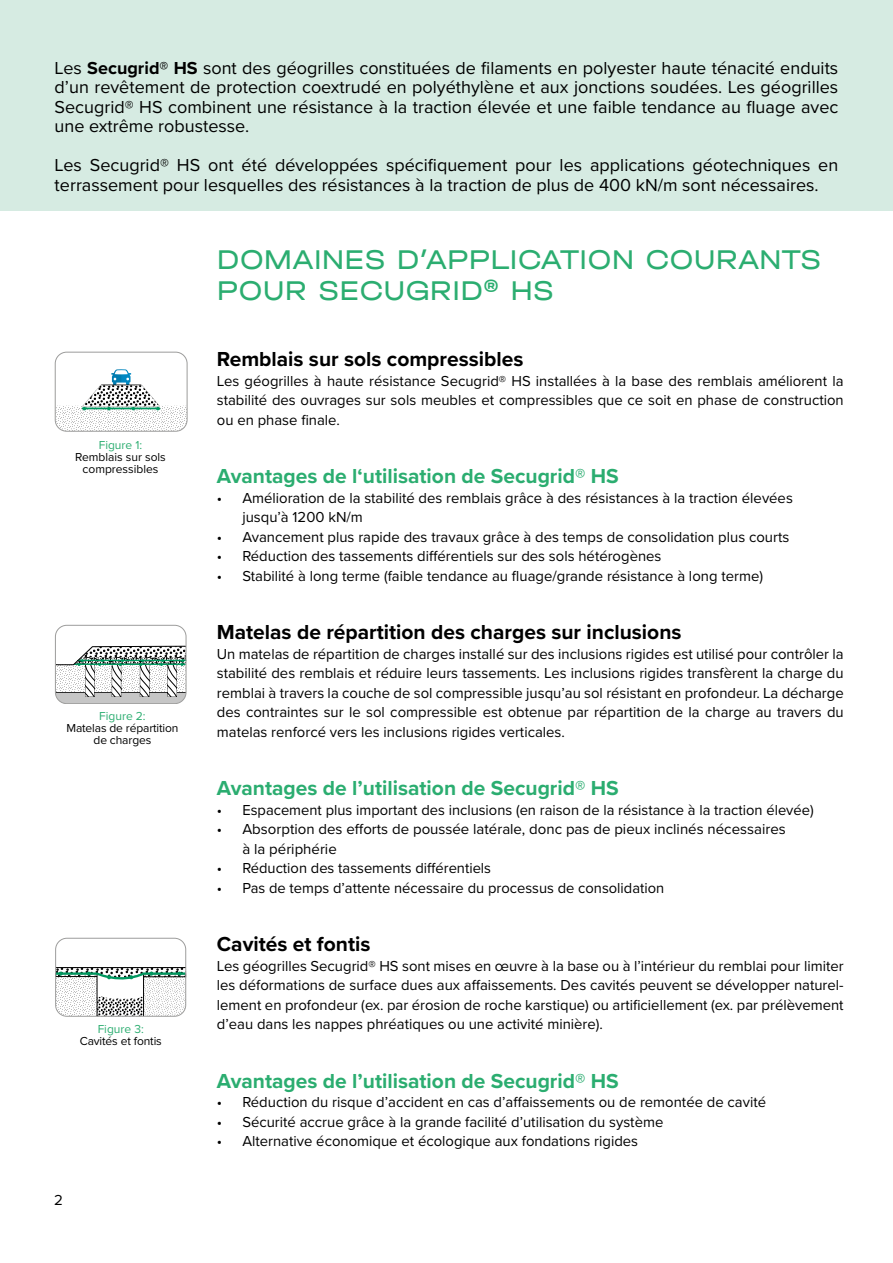
<style>
.page{position:relative;width:893px;height:1263px;background:#fff}
.page>*{position:absolute;margin:0;border:0;box-sizing:border-box;transform-origin:0 0}
.t1{font:28.5px/31.5px "Halvar Breit";color:#2bad70}
.t2{font:700 21px "Proxima Nova";color:#2bad70}
.t3{font:700 21px "Proxima Nova";color:#000}
.t4{font:18px/19.5px "Proxima Nova";color:#000;text-align:justify}
.t5{font:15px/19.5px "Proxima Nova";color:#000;text-align:justify}
.t6{font:12px/12px "Proxima Nova";letter-spacing:-.01em;color:#000;text-align:center}
.t7{font:12px "Proxima Nova";color:#2bad70}
.s1{font-weight:700}
</style>
<div class="page">
<div style="left:0;top:0;width:893px;height:210px;background:#d6ebe2"></div>
<svg style="left:55px;top:369px;width:131px;height:61px"></svg>
<div style="left:55px;top:352px;width:133px;height:80px;border:1px solid #9d9d9c;border-radius:11px"></div>
<svg style="left:55px;top:645px;width:131px;height:58px"></svg>
<div style="left:55px;top:625px;width:132px;height:78px;border:1px solid #9d9d9c;border-radius:11px"></div>
<div style="left:55px;top:938px;width:131px;height:79px;border:1px solid #9d9d9c;border-radius:11px"></div>
<svg style="left:55px;top:967px;width:132px;height:49px"></svg>
<hr style="left:56px;top:967px;width:129px;height:1px;background:#000">
<p class="t4" style="left:55px;top:57px;width:785px">Les <span class="s1">Secugrid® HS</span> sont des géogrilles constituées de filaments en polyester haute ténacité enduits d’un revêtement de protection coextrudé en polyéthylène et aux jonctions soudées. Les géogrilles Secugrid® HS combinent une résistance à la traction élevée et une faible tendance au fluage avec une extrême robustesse.</p>
<p class="t4" style="left:55px;top:154px;width:785px">Les Secugrid® HS ont été développées spécifiquement pour les applications géotechniques en terrassement pour lesquelles des résistances à la traction de plus de 400 kN/m sont nécessaires.</p>
<h1 class="t1" style="left:217px;top:242px;width:606px">DOMAINES D’APPLICATION COURANTS<br>POUR SECUGRID® HS</h1>
<p class="t7" style="left:99px;top:436px;width:45px">Figure 1:</p>
<p class="t6" style="left:75px;top:450px;width:92px">Remblais sur sols compressibles</p>
<p class="t7" style="left:99px;top:707px;width:48px">Figure 2:</p>
<p class="t6" style="left:66px;top:722px;width:114px">Matelas de répartition de charges</p>
<p class="t7" style="left:98px;top:1020px;width:48px">Figure 3:</p>
<p class="t6" style="left:80px;top:1035px;width:84px">Cavités et fontis</p>
<p class="t5" style="left:54px;top:1189px;width:10px">2</p>
<h2 class="t3" style="left:217px;top:343px;width:308px">Remblais sur sols compressibles</h2>
<p class="t5" style="left:217px;top:370px;width:628px">Les géogrilles à haute résistance Secugrid® HS installées à la base des remblais améliorent la stabilité des ouvrages sur sols meubles et compressibles que ce soit en phase de construction ou en phase finale.</p>
<h2 class="t2" style="left:217px;top:460px;width:403px">Avantages de l‘utilisation de Secugrid® HS</h2>
<p class="t5" style="left:242px;top:487px;width:552px;text-indent:-26px">• Amélioration de la stabilité des remblais grâce à des résistances à la traction élevées jusqu’à 1200 kN/m</p>
<p class="t5" style="left:217px;top:526px;width:574px">• Avancement plus rapide des travaux grâce à des temps de consolidation plus courts</p>
<p class="t5" style="left:217px;top:546px;width:446px">• Réduction des tassements différentiels sur des sols hétérogènes</p>
<p class="t5" style="left:217px;top:565px;width:548px">• Stabilité à long terme (faible tendance au fluage/grande résistance à long terme)</p>
<h2 class="t3" style="left:217px;top:616px;width:466px">Matelas de répartition des charges sur inclusions</h2>
<p class="t5" style="left:217px;top:643px;width:628px">Un matelas de répartition de charges installé sur des inclusions rigides est utilisé pour contrôler la stabilité des remblais et réduire leurs tassements. Les inclusions rigides transfèrent la charge du remblai à travers la couche de sol compressible jusqu’au sol résistant en profondeur. La décharge des contraintes sur le sol compressible est obtenue par répartition de la charge au travers du matelas renforcé vers les inclusions rigides verticales.</p>
<h2 class="t2" style="left:217px;top:772px;width:403px">Avantages de l’utilisation de Secugrid® HS</h2>
<p class="t5" style="left:217px;top:799px;width:598px">• Espacement plus important des inclusions (en raison de la résistance à la traction élevée)</p>
<p class="t5" style="left:242px;top:819px;width:545px;text-indent:-26px">• Absorption des efforts de poussée latérale, donc pas de pieux inclinés nécessaires à la périphérie</p>
<p class="t5" style="left:217px;top:858px;width:276px">• Réduction des tassements différentiels</p>
<p class="t5" style="left:217px;top:877px;width:449px">• Pas de temps d’attente nécessaire du processus de consolidation</p>
<h2 class="t3" style="left:217px;top:928px;width:155px">Cavités et fontis</h2>
<p class="t5" style="left:217px;top:955px;width:628px">Les géogrilles Secugrid® HS sont mises en œuvre à la base ou à l’intérieur du remblai pour limiter les déformations de surface dues aux affaissements. Des cavités peuvent se développer naturel&shy;lement en profondeur (ex. par érosion de roche karstique) ou artificiellement (ex. par prélèvement d’eau dans les nappes phréatiques ou une activité minière).</p>
<h2 class="t2" style="left:217px;top:1065px;width:403px">Avantages de l’utilisation de Secugrid® HS</h2>
<p class="t5" style="left:217px;top:1092px;width:551px">• Réduction du risque d’accident en cas d’affaissements ou de remontée de cavité</p>
<p class="t5" style="left:217px;top:1111px;width:448px">• Sécurité accrue grâce à la grande facilité d’utilisation du système</p>
<p class="t5" style="left:217px;top:1131px;width:423px">• Alternative économique et écologique aux fondations rigides</p>
</div>
